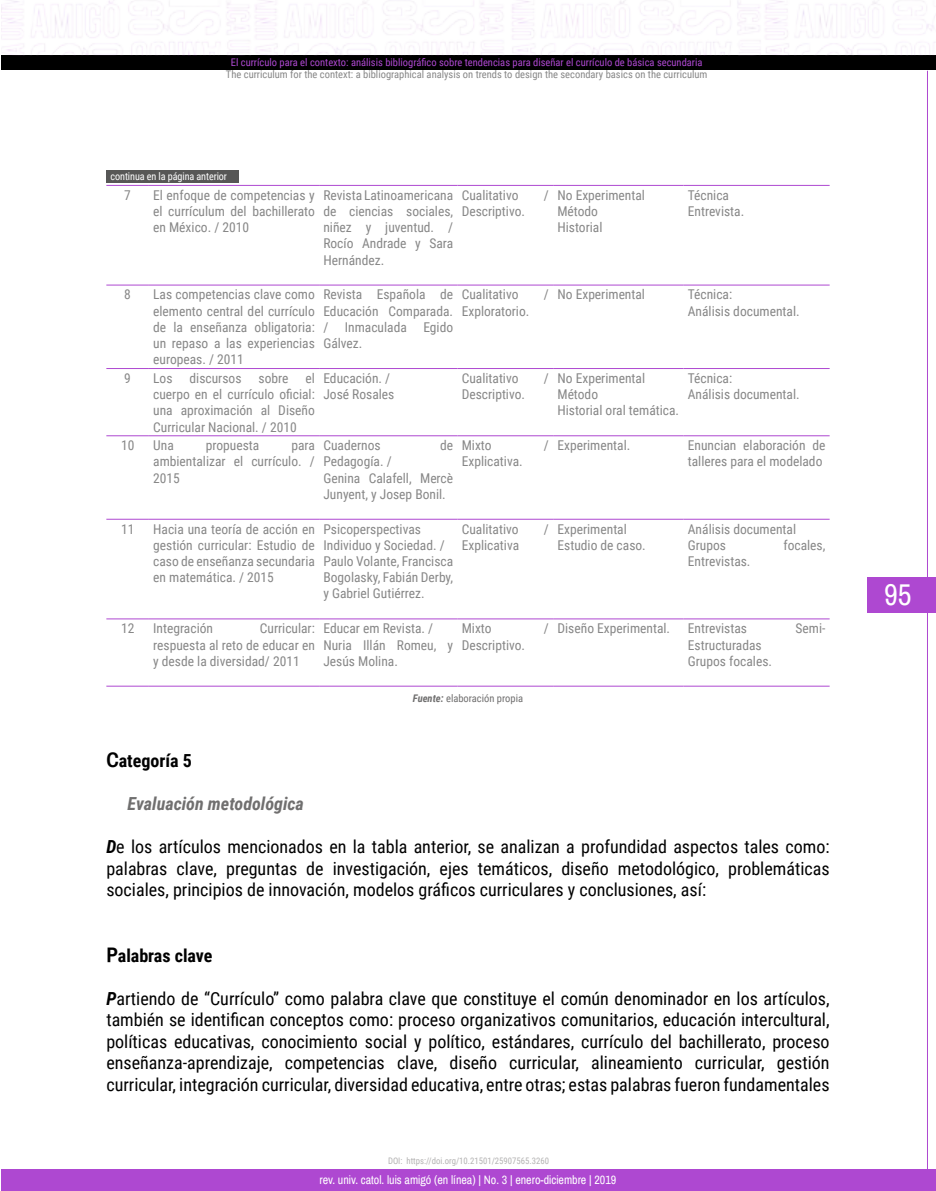
<style>
.page{position:relative;width:936px;height:1191px;background:#fff}
.page>*{position:absolute;margin:0;border:0;box-sizing:border-box;transform-origin:0 0}
.t1{font:30px "Archivo Narrow";color:#fff}
.t2{font:18px/21.6px "Roboto Condensed";color:#000;text-align:justify}
.t3{font:700 18px "Roboto Condensed";color:#000}
.t4{font:italic 700 18px "Roboto Condensed";color:#706f6f}
.t5{font:13.5px/16.2px "Roboto Condensed";color:#878787}
.t6{font:12px "Archivo Narrow";color:#fff}
.t7{font:10.5px "Roboto Condensed";color:#ae48d1}
.t8{font:10.5px "Roboto Condensed";color:#878787}
.t9{font:10.5px "Roboto Condensed";letter-spacing:-.01em;color:#fff}
.t10{font:10.5px "Roboto Condensed";color:#706f6f}
.t11{font:9px "Roboto Condensed";color:#b3b2b2}
.s1{font-weight:700;font-style:italic}
.s2{font-family:"Archivo Narrow";font-size:21px}
</style>
<div class="page">
<div style="left:1px;top:1169px;width:934px;height:22px;background:#ae48d1"></div>
<div style="left:867px;top:577px;width:68px;height:36px;background:#ae48d1"></div>
<div style="left:1px;top:56px;width:934px;height:14px;background:#000"></div>
<img style="left:1px;top:0;width:934px;height:56px">
<hr style="left:927px;top:71px;width:1px;height:1098px;background:#ae48d1">
<hr style="left:106px;top:185px;width:43px;height:1px;background:#ae48d1">
<hr style="left:149px;top:185px;width:170px;height:1px;background:#ae48d1">
<hr style="left:319px;top:185px;width:138px;height:1px;background:#ae48d1">
<hr style="left:457px;top:185px;width:96px;height:1px;background:#ae48d1">
<hr style="left:553px;top:185px;width:130px;height:1px;background:#ae48d1">
<hr style="left:683px;top:185px;width:146px;height:1px;background:#ae48d1">
<hr style="left:106px;top:285px;width:43px;height:1px;background:#ae48d1">
<hr style="left:149px;top:285px;width:170px;height:1px;background:#ae48d1">
<hr style="left:319px;top:285px;width:138px;height:1px;background:#ae48d1">
<hr style="left:457px;top:285px;width:96px;height:1px;background:#ae48d1">
<hr style="left:553px;top:285px;width:130px;height:1px;background:#ae48d1">
<hr style="left:683px;top:285px;width:146px;height:1px;background:#ae48d1">
<hr style="left:106px;top:368px;width:43px;height:1px;background:#ae48d1">
<hr style="left:149px;top:368px;width:170px;height:1px;background:#ae48d1">
<hr style="left:319px;top:368px;width:138px;height:1px;background:#ae48d1">
<hr style="left:457px;top:368px;width:96px;height:1px;background:#ae48d1">
<hr style="left:553px;top:368px;width:130px;height:1px;background:#ae48d1">
<hr style="left:683px;top:368px;width:146px;height:1px;background:#ae48d1">
<hr style="left:106px;top:435px;width:43px;height:1px;background:#ae48d1">
<hr style="left:149px;top:435px;width:170px;height:1px;background:#ae48d1">
<hr style="left:319px;top:435px;width:138px;height:1px;background:#ae48d1">
<hr style="left:457px;top:435px;width:96px;height:1px;background:#ae48d1">
<hr style="left:553px;top:435px;width:130px;height:1px;background:#ae48d1">
<hr style="left:683px;top:435px;width:146px;height:1px;background:#ae48d1">
<hr style="left:106px;top:519px;width:43px;height:1px;background:#ae48d1">
<hr style="left:149px;top:519px;width:170px;height:1px;background:#ae48d1">
<hr style="left:319px;top:519px;width:138px;height:1px;background:#ae48d1">
<hr style="left:457px;top:519px;width:96px;height:1px;background:#ae48d1">
<hr style="left:553px;top:519px;width:130px;height:1px;background:#ae48d1">
<hr style="left:683px;top:519px;width:146px;height:1px;background:#ae48d1">
<hr style="left:106px;top:618px;width:43px;height:1px;background:#ae48d1">
<hr style="left:149px;top:618px;width:170px;height:1px;background:#ae48d1">
<hr style="left:319px;top:618px;width:138px;height:1px;background:#ae48d1">
<hr style="left:457px;top:618px;width:96px;height:1px;background:#ae48d1">
<hr style="left:553px;top:618px;width:130px;height:1px;background:#ae48d1">
<hr style="left:683px;top:618px;width:146px;height:1px;background:#ae48d1">
<hr style="left:106px;top:686px;width:43px;height:1px;background:#ae48d1">
<hr style="left:149px;top:686px;width:170px;height:1px;background:#ae48d1">
<hr style="left:319px;top:686px;width:138px;height:1px;background:#ae48d1">
<hr style="left:457px;top:686px;width:96px;height:1px;background:#ae48d1">
<hr style="left:553px;top:686px;width:130px;height:1px;background:#ae48d1">
<hr style="left:683px;top:686px;width:146px;height:1px;background:#ae48d1">
<div style="left:106px;top:170px;width:133px;height:13px;background:#575756"></div>
<p class="t7" style="left:231px;top:54px;width:473px">El currículo para el contexto: análisis bibliográfico sobre tendencias para diseñar el currículo de básica secundaria</p>
<p class="t8" style="left:226px;top:67px;width:483px">The curriculum for the context: a bibliographical analysis on trends to design the secondary basics on the curriculum</p>
<p class="t9" style="left:111px;top:168px;width:118px">continua en la página anterior</p>
<p class="t5" style="left:124px;top:186px;width:8px">7</p>
<p class="t5" style="left:153px;top:186px;width:163px;text-align:justify">El enfoque de competencias y el currículum del bachillerato en México. / 2010</p>
<p class="t5" style="left:323px;top:186px;width:131px;text-align:justify">Revista Latinoamericana de ciencias sociales, niñez y juventud. / Rocío Andrade y Sara Hernández.</p>
<p class="t5" style="left:461px;top:186px;width:58px">Cualitativo</p>
<p class="t5" style="left:544px;top:186px;width:7px">/</p>
<p class="t5" style="left:461px;top:203px;width:65px">Descriptivo.</p>
<p class="t5" style="left:124px;top:286px;width:8px">8</p>
<p class="t5" style="left:153px;top:286px;width:163px;text-align:justify">Las competencias clave como elemento central del currículo de la enseñanza obligatoria: un repaso a las experiencias europeas. / 2011</p>
<p class="t5" style="left:323px;top:286px;width:131px;text-align:justify">Revista Española de Educación Comparada. / Inmaculada Egido Gálvez.</p>
<p class="t5" style="left:461px;top:286px;width:58px">Cualitativo</p>
<p class="t5" style="left:544px;top:286px;width:7px">/</p>
<p class="t5" style="left:461px;top:302px;width:69px">Exploratorio.</p>
<p class="t5" style="left:124px;top:369px;width:8px">9</p>
<p class="t5" style="left:153px;top:369px;width:21px">Los</p>
<p class="t5" style="left:189px;top:369px;width:53px">discursos</p>
<p class="t5" style="left:258px;top:369px;width:31px">sobre</p>
<p class="t5" style="left:153px;top:369px;width:163px;text-align:justify;text-indent:152px">el cuerpo en el currículo oficial: una aproximación al Diseño Curricular Nacional. / 2010</p>
<p class="t5" style="left:323px;top:369px;width:72px">Educación. /<br>José Rosales</p>
<p class="t5" style="left:461px;top:369px;width:58px">Cualitativo</p>
<p class="t5" style="left:544px;top:369px;width:7px">/</p>
<p class="t5" style="left:461px;top:386px;width:65px">Descriptivo.</p>
<p class="t5" style="left:153px;top:437px;width:163px;text-align:justify;text-indent:138px">para ambientalizar el currículo. / 2015</p>
<p class="t5" style="left:323px;top:437px;width:59px">Cuadernos</p>
<p class="t5" style="left:440px;top:437px;width:15px">de</p>
<p class="t5" style="left:121px;top:437px;width:15px">10</p>
<p class="t5" style="left:153px;top:437px;width:22px">Una</p>
<p class="t5" style="left:206px;top:437px;width:55px">propuesta</p>
<p class="t5" style="left:323px;top:453px;width:131px">Pedagogía. /<br>Genina Calafell, Mercè<br>Junyent, y Josep Bonil.</p>
<p class="t5" style="left:461px;top:437px;width:31px">Mixto</p>
<p class="t5" style="left:544px;top:437px;width:7px">/</p>
<p class="t5" style="left:461px;top:453px;width:62px">Explicativa.</p>
<p class="t5" style="left:121px;top:520px;width:15px">11</p>
<p class="t5" style="left:153px;top:520px;width:163px;text-align:justify">Hacia una teoría de acción en gestión curricular: Estudio de caso de enseñanza secundaria en matemática. / 2015</p>
<p class="t5" style="left:323px;top:520px;width:131px">Psicoperspectivas<br>Individuo y Sociedad. /<br>Paulo Volante, Francisca<br>Bogolasky, Fabián Derby, y Gabriel Gutiérrez.</p>
<p class="t5" style="left:461px;top:520px;width:58px">Cualitativo</p>
<p class="t5" style="left:544px;top:520px;width:7px">/</p>
<p class="t5" style="left:461px;top:536px;width:59px">Explicativa</p>
<p class="t5" style="left:121px;top:620px;width:15px">12</p>
<p class="t5" style="left:153px;top:620px;width:61px">Integración</p>
<p class="t5" style="left:153px;top:620px;width:163px;text-align:justify;text-indent:107px">Curricular: respuesta al reto de educar en y desde la diversidad/ 2011</p>
<p class="t5" style="left:323px;top:620px;width:131px">Educar em Revista. /<br>Nuria Illán Romeu, y<br>Jesús Molina.</p>
<p class="t5" style="left:461px;top:620px;width:31px">Mixto</p>
<p class="t5" style="left:544px;top:620px;width:7px">/</p>
<p class="t5" style="left:461px;top:636px;width:65px">Descriptivo.</p>
<p class="t5" style="left:557px;top:186px;width:89px">No Experimental<br>Método<br>Historial</p>
<p class="t5" style="left:687px;top:186px;width:58px">Técnica<br>Entrevista.</p>
<p class="t5" style="left:557px;top:286px;width:89px">No Experimental</p>
<p class="t5" style="left:687px;top:286px;width:113px">Técnica:<br>Análisis documental.</p>
<p class="t5" style="left:557px;top:369px;width:123px">No Experimental<br>Método<br>Historial oral temática.</p>
<p class="t5" style="left:687px;top:369px;width:113px">Técnica:<br>Análisis documental.</p>
<p class="t5" style="left:557px;top:437px;width:74px">Experimental.</p>
<p class="t5" style="left:687px;top:437px;width:139px">Enuncian elaboración de talleres para el modelado</p>
<p class="t5" style="left:557px;top:520px;width:90px">Experimental<br>Estudio de caso.</p>
<p class="t5" style="left:687px;top:520px;width:110px">Análisis documental<br>Grupos</p>
<p class="t5" style="left:783px;top:536px;width:43px">focales,</p>
<p class="t5" style="left:687px;top:552px;width:64px">Entrevistas.</p>
<p class="t5" style="left:557px;top:620px;width:114px">Diseño Experimental.</p>
<p class="t5" style="left:687px;top:620px;width:61px">Entrevistas</p>
<p class="t5" style="left:795px;top:620px;width:31px">Semi-</p>
<p class="t5" style="left:687px;top:636px;width:86px">Estructuradas<br>Grupos focales.</p>
<p class="t10" style="left:413px;top:690px;width:112px"><span class="s1">Fuente:</span> elaboración propia</p>
<h2 class="t3" style="left:106px;top:748px;width:87px"><span class="s2">C</span>ategoría 5</h2>
<h2 class="t4" style="left:128px;top:791px;width:178px">Evaluación metodológica</h2>
<p class="t2" style="left:106px;top:835px;width:724px"><span class="s1">D</span>e los artículos mencionados en la tabla anterior, se analizan a profundidad aspectos tales como: palabras clave, preguntas de investigación, ejes temáticos, diseño metodológico, problemáticas sociales, principios de innovación, modelos gráficos curriculares y conclusiones, así:</p>
<h2 class="t3" style="left:106px;top:942px;width:108px"><span class="s2">P</span>alabras clave</h2>
<p class="t2" style="left:106px;top:986px;width:724px"><span class="s1">P</span>artiendo de “Currículo” como palabra clave que constituye el común denominador en los artículos, también se identifican conceptos como: proceso organizativos comunitarios, educación intercultural, políticas educativas, conocimiento social y político, estándares, currículo del bachillerato, proceso enseñanza-aprendizaje, competencias clave, diseño curricular, alineamiento curricular, gestión curricular, integración curricular, diversidad educativa, entre otras; estas palabras fueron fundamentales</p>
<p class="t11" style="left:388px;top:1154px;width:162px">DOI: https://doi.org/10.21501/25907565.3260</p>
<p class="t6" style="left:319px;top:1172px;width:298px">rev. univ. catol. luis amigó (en línea) | No. 3 | enero-diciembre | 2019</p>
<h1 class="t1" style="left:884px;top:576px;width:29px">95</h1>
</div>
